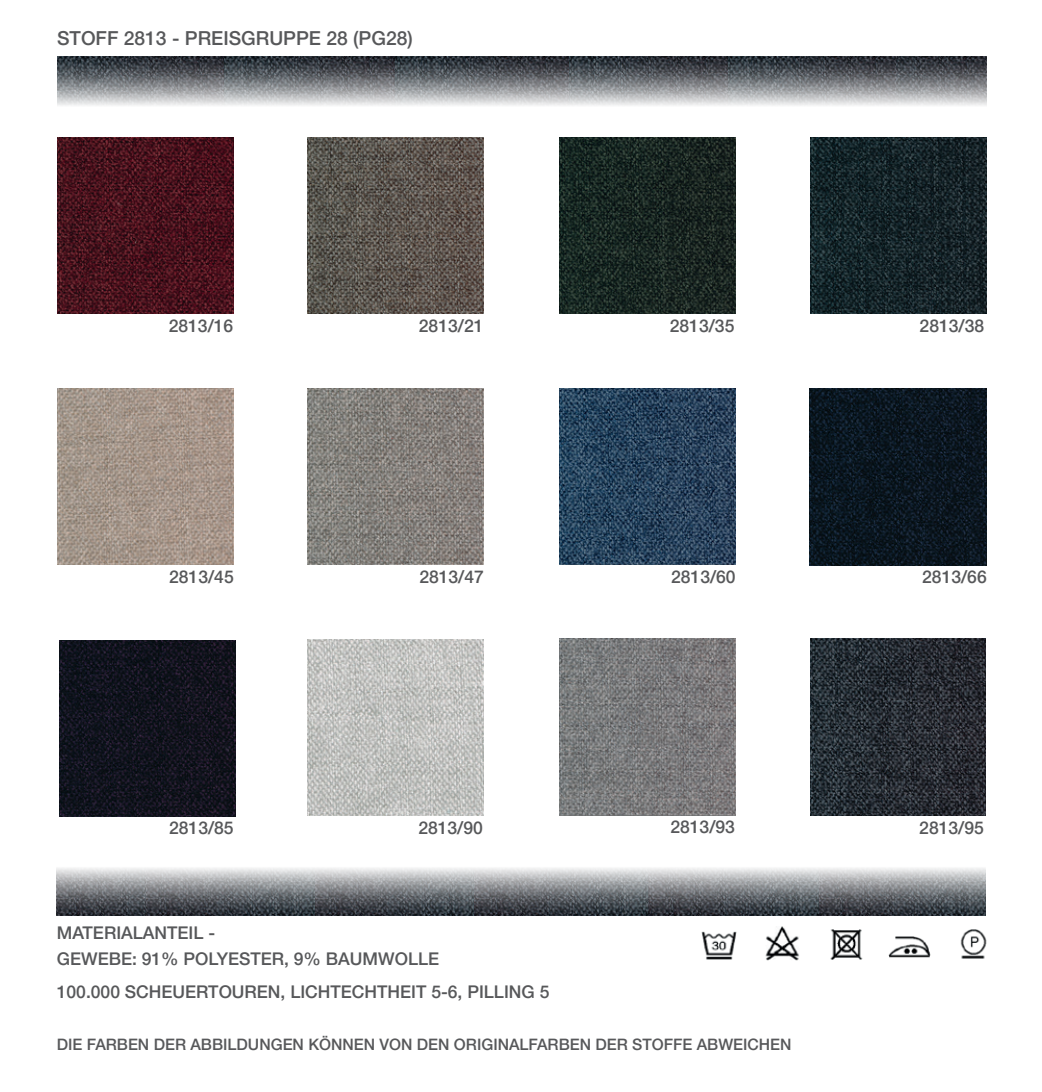
<style>
.page{position:relative;width:1042px;height:1092px;background:#fff}
.page>*{position:absolute;margin:0;border:0;box-sizing:border-box;transform-origin:0 0}
.t1{font:500 19.25px "Helvetica Neue LT";color:#57585a}
.t2{font:500 17.5px "Helvetica Neue LT";color:#57585a}
.t3{font:500 15.75px "Helvetica Neue LT";color:#57585a}
</style>
<div class="page">
<img style="left:57px;top:137px;width:176px;height:177px">
<img style="left:308px;top:137px;width:176px;height:176px">
<img style="left:559px;top:137px;width:176px;height:177px">
<img style="left:810px;top:137px;width:176px;height:177px">
<img style="left:57px;top:388px;width:176px;height:176px">
<img style="left:308px;top:388px;width:176px;height:176px">
<img style="left:559px;top:388px;width:176px;height:176px">
<img style="left:57px;top:57px;width:167px;height:49px">
<img style="left:224px;top:57px;width:504px;height:49px">
<img style="left:728px;top:57px;width:258px;height:49px">
<img style="left:810px;top:389px;width:176px;height:176px">
<img style="left:60px;top:640px;width:176px;height:176px">
<img style="left:888px;top:936px;width:43px;height:22px">
<img style="left:765px;top:926px;width:34px;height:34px">
<img style="left:701px;top:931px;width:36px;height:28px">
<img style="left:830px;top:929px;width:33px;height:30px">
<img style="left:960px;top:929px;width:27px;height:30px">
<img style="left:307px;top:639px;width:176px;height:176px">
<img style="left:559px;top:638px;width:176px;height:177px">
<img style="left:811px;top:638px;width:174px;height:177px">
<img style="left:314px;top:868px;width:671px;height:47px">
<img style="left:56px;top:868px;width:258px;height:47px">
<p class="t1" style="left:57px;top:26px;width:357px">STOFF 2813 - PREISGRUPPE 28 (PG28)</p>
<p class="t2" style="left:169px;top:316px;width:66px">2813/16</p>
<p class="t2" style="left:419px;top:316px;width:66px">2813/21</p>
<p class="t2" style="left:670px;top:316px;width:66px">2813/35</p>
<p class="t2" style="left:919px;top:316px;width:66px">2813/38</p>
<p class="t2" style="left:169px;top:566px;width:66px">2813/45</p>
<p class="t2" style="left:419px;top:566px;width:66px">2813/47</p>
<p class="t2" style="left:671px;top:566px;width:66px">2813/60</p>
<p class="t2" style="left:922px;top:566px;width:66px">2813/66</p>
<p class="t2" style="left:169px;top:817px;width:66px">2813/85</p>
<p class="t2" style="left:418px;top:817px;width:66px">2813/90</p>
<p class="t2" style="left:670px;top:816px;width:66px">2813/93</p>
<p class="t2" style="left:919px;top:817px;width:66px">2813/95</p>
<p class="t2" style="left:57px;top:921px;width:160px">MATERIALANTEIL -</p>
<p class="t2" style="left:57px;top:948px;width:384px">GEWEBE: 91% POLYESTER, 9% BAUMWOLLE</p>
<p class="t2" style="left:57px;top:980px;width:494px">100.000 SCHEUERTOUREN, LICHTECHTHEIT 5-6, PILLING 5</p>
<p class="t3" style="left:57px;top:1034px;width:736px">DIE FARBEN DER ABBILDUNGEN KÖNNEN VON DEN ORIGINALFARBEN DER STOFFE ABWEICHEN</p>
</div>
